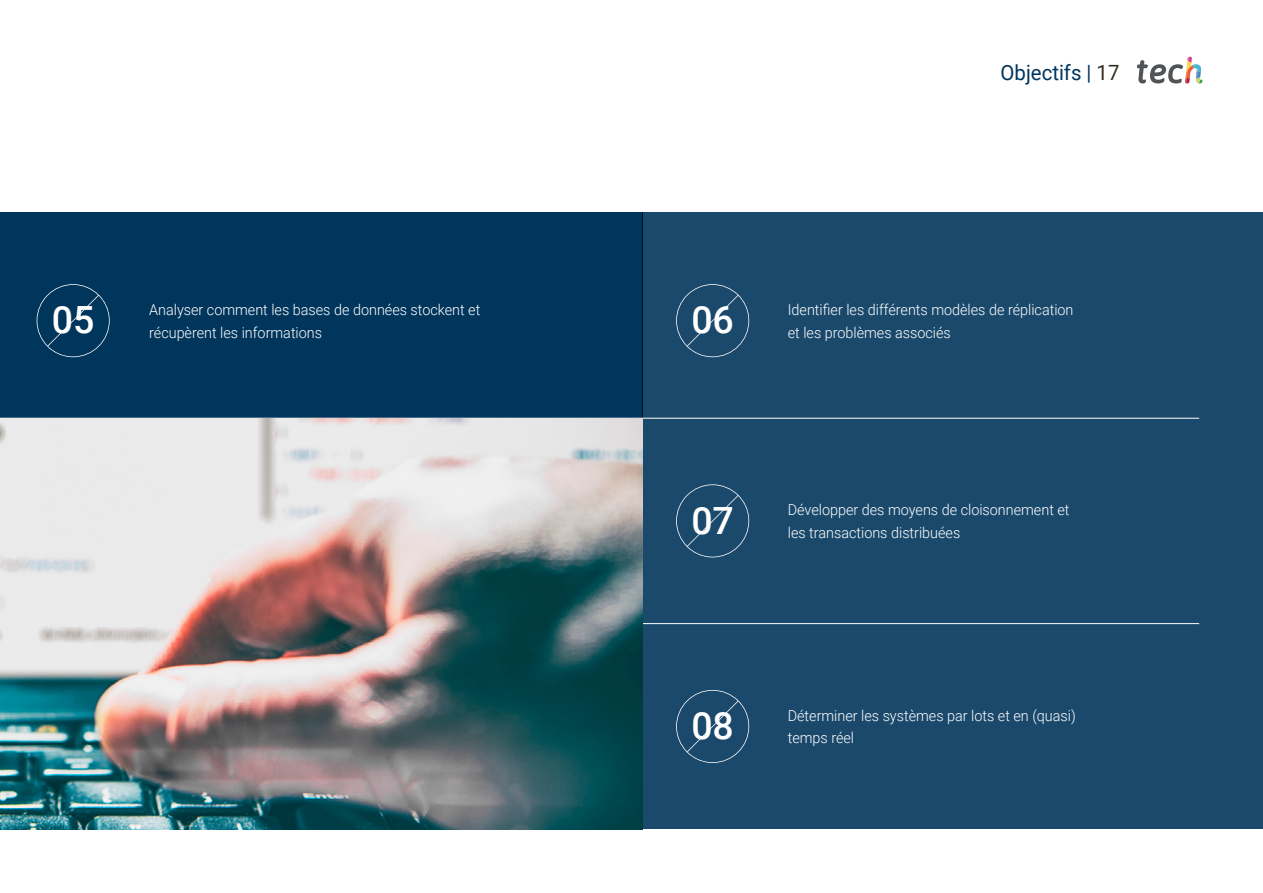
<style>
.page{position:relative;width:1263px;height:893px;background:#fff}
.page>*{position:absolute;margin:0;border:0;box-sizing:border-box;transform-origin:0 0}
.t1{font:500 37.5px "Roboto";color:#fff}
.t2{font:21px "Roboto";color:#00355e}
.t3{font:300 15px/22.5px "Roboto";color:#fff;scale:.96 1}
.s1{color:#312e20}
</style>
<div class="page">
<svg style="left:1137px;top:57px;width:65px;height:27px"></svg>
<div style="left:0;top:213px;width:642px;height:616px;background:#00355c"></div>
<div style="left:642px;top:213px;width:621px;height:616px;background:#1a496c"></div>
<svg style="left:37px;top:284px;width:73px;height:73px"></svg>
<svg style="left:676px;top:284px;width:73px;height:73px"></svg>
<svg style="left:676px;top:484px;width:73px;height:73px"></svg>
<svg style="left:676px;top:690px;width:73px;height:73px"></svg>
<hr style="left:0;top:418px;width:1199px;height:1px;background:#fff">
<hr style="left:0;top:623px;width:1199px;height:1px;background:#fff">
<img style="left:0;top:418px;width:642px;height:411px">
<h1 class="t1" style="left:52px;top:294px;width:44px">05</h1>
<p class="t3" style="left:149px;top:298px;width:346px">Analyser comment les bases de données stockent et</p>
<p class="t3" style="left:149px;top:320px;width:182px">récupèrent les informations</p>
<h2 class="t2" style="left:1000px;top:57px;width:120px">Objectifs | <span class="s1">17</span></h2>
<h1 class="t1" style="left:691px;top:294px;width:44px">06</h1>
<p class="t3" style="left:788px;top:298px;width:299px">Identifier les différents modèles de réplication et les problèmes associés</p>
<h1 class="t1" style="left:691px;top:494px;width:44px">07</h1>
<p class="t3" style="left:788px;top:498px;width:295px">Développer des moyens de cloisonnement et les transactions distribuées</p>
<h1 class="t1" style="left:691px;top:699px;width:44px">08</h1>
<p class="t3" style="left:788px;top:704px;width:301px">Déterminer les systèmes par lots et en (quasi)</p>
<p class="t3" style="left:788px;top:726px;width:71px">temps réel</p>
</div>
